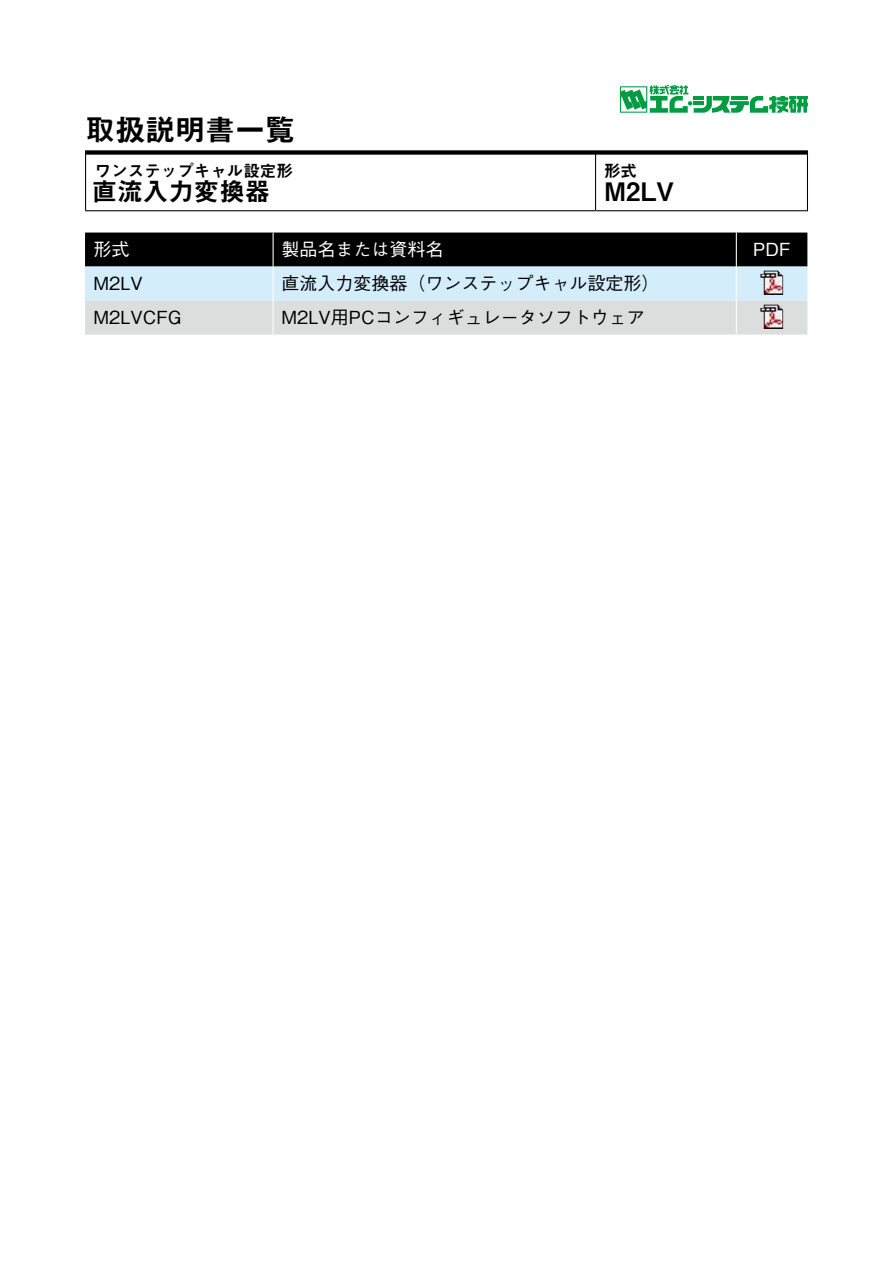
<style>
.page{position:relative;width:893px;height:1263px;background:#fff}
.page>*{position:absolute;margin:0;border:0;box-sizing:border-box;transform-origin:0 0}
.t1{font:30px "Midashi Go Pro MB31";color:#000}
.t2{font:25.5px "Midashi Go Pro MB31";color:#000}
.t3{font:500 18px "Gothic BBB Pro";color:#000}
.t4{font:500 18px "Gothic BBB Pro";color:#fff}
.t5{font:16.5px "Midashi Go Pro MB31";color:#000}
</style>
<div class="page">
<div style="left:85px;top:150px;width:723px;height:5px;background:#000"></div>
<svg style="left:620px;top:85px;width:188px;height:28px"></svg>
<hr style="left:595px;top:154px;width:1px;height:56px;background:#000">
<hr style="left:85px;top:154px;width:1px;height:56px;background:#000">
<hr style="left:807px;top:154px;width:1px;height:56px;background:#000">
<hr style="left:85px;top:210px;width:511px;height:1px;background:#000">
<hr style="left:596px;top:210px;width:212px;height:1px;background:#000">
<svg style="left:85px;top:233px;width:722px;height:102px;background:#90999d"></svg>
<hr style="left:273px;top:233px;width:1px;height:34px;background:#fff">
<hr style="left:736px;top:233px;width:1px;height:34px;background:#fff">
<hr style="left:273px;top:267px;width:1px;height:34px;background:#fff">
<hr style="left:736px;top:267px;width:1px;height:34px;background:#fff">
<hr style="left:273px;top:301px;width:1px;height:34px;background:#fff">
<hr style="left:736px;top:301px;width:1px;height:34px;background:#fff">
<img style="left:761px;top:271px;width:22px;height:24px">
<img style="left:761px;top:305px;width:22px;height:24px">
<h1 class="t1" style="left:85px;top:106px;width:211px">取扱説明書一覧</h1>
<p class="t5" style="left:95px;top:157px;width:199px">ワンステップキャル設定形</p>
<h2 class="t2" style="left:92px;top:171px;width:180px">直流入力変換器</h2>
<p class="t4" style="left:94px;top:235px;width:37px">形式</p>
<p class="t4" style="left:282px;top:235px;width:163px">製品名または資料名</p>
<p class="t5" style="left:604px;top:157px;width:34px">形式</p>
<h2 class="t2" style="left:604px;top:171px;width:71px">M2LV</h2>
<p class="t3" style="left:94px;top:269px;width:51px">M2LV</p>
<p class="t3" style="left:94px;top:303px;width:90px">M2LVCFG</p>
<p class="t3" style="left:282px;top:269px;width:379px">直流入力変換器（ワンステップキャル設定形(</p>
<p class="t3" style="left:282px;top:303px;width:365px">M2LV用PCコンフィギュレータソフトウェア</p>
<p class="t4" style="left:753px;top:235px;width:39px">PDF</p>
</div>
